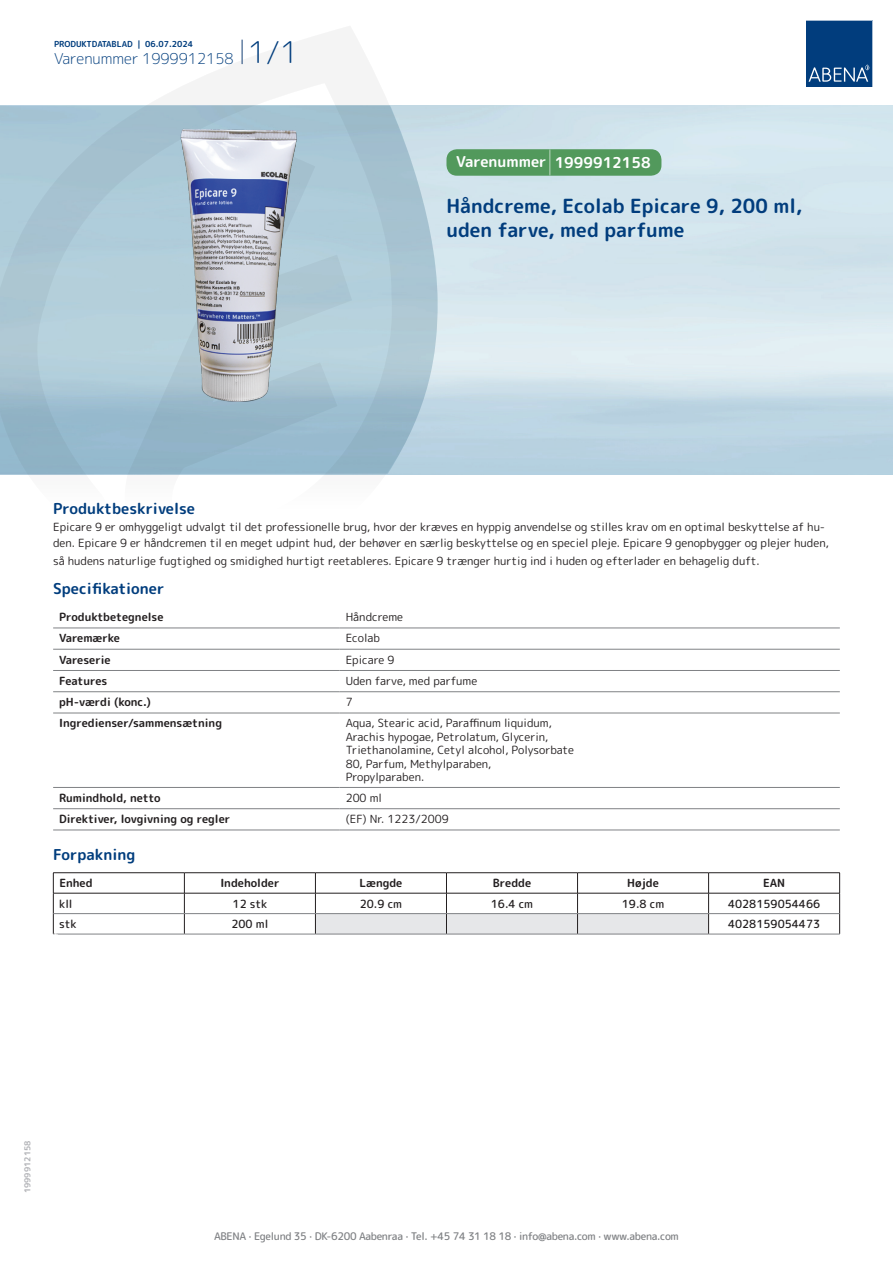
<style>
.page{position:relative;width:893px;height:1263px;background:#fff}
.page>*{position:absolute;margin:0;border:0;box-sizing:border-box;transform-origin:0 0}
.t1{font:700 19.5px/24px "Rounded Mplus 1 c";color:#013d7d}
.t2{font:700 15px "Rounded Mplus 1 c";color:#013d7d}
.t3{font:300 15px "Rounded Mplus 1 c";color:#013d7d}
.t4{font:700 15px "Rounded Mplus 1 c";color:#fff}
.t5{font:11.25px/13.5px "Rounded Mplus 1 c";color:#231f20}
.t6{font:700 11.25px "Rounded Mplus 1 c";color:#231f20}
.t7{font:500 11.25px "Rounded Mplus 1 c";color:#231f20}
.t8{font:500 10.5px "Rounded Mplus 1 c";letter-spacing:-.03em;color:#808285}
.t9{font:700 10.5px "Rounded Mplus 1 c";color:#fff}
.t10{font:700 8.25px "Rounded Mplus 1 c";color:#013d7d}
.t11{font:700 8.25px "Rounded Mplus 1 c";color:#b2b3b7}
.s1{font-size:30px}
.s2{font-size:25.5px}
</style>
<div class="page">
<svg style="left:0;top:26px;width:439px;height:449px"></svg>
<svg style="left:0;top:106px;width:438px;height:368px;background:#a7c5d4"></svg>
<svg style="left:242px;top:40px;width:1px;height:24px"></svg>
<svg style="left:806px;top:20px;width:67px;height:67px;background:#144b86"></svg>
<img style="left:178px;top:127px;width:122px;height:275px">
<hr style="left:53px;top:628px;width:287px;height:1px;background:#808285">
<hr style="left:340px;top:628px;width:500px;height:1px;background:#808285">
<hr style="left:53px;top:649px;width:287px;height:1px;background:#808285">
<hr style="left:340px;top:649px;width:500px;height:1px;background:#808285">
<hr style="left:53px;top:670px;width:287px;height:1px;background:#808285">
<hr style="left:340px;top:670px;width:500px;height:1px;background:#808285">
<hr style="left:53px;top:691px;width:287px;height:1px;background:#808285">
<hr style="left:340px;top:691px;width:500px;height:1px;background:#808285">
<hr style="left:53px;top:713px;width:287px;height:1px;background:#808285">
<hr style="left:340px;top:713px;width:500px;height:1px;background:#808285">
<hr style="left:53px;top:787px;width:287px;height:1px;background:#808285">
<hr style="left:340px;top:787px;width:500px;height:1px;background:#808285">
<hr style="left:53px;top:808px;width:287px;height:1px;background:#808285">
<hr style="left:340px;top:808px;width:500px;height:1px;background:#808285">
<hr style="left:53px;top:830px;width:287px;height:1px;background:#808285">
<hr style="left:340px;top:830px;width:500px;height:1px;background:#808285">
<hr style="left:53px;top:872px;width:131px;height:1px;background:#231f20">
<hr style="left:184px;top:872px;width:131px;height:1px;background:#231f20">
<hr style="left:315px;top:872px;width:131px;height:1px;background:#231f20">
<hr style="left:446px;top:872px;width:131px;height:1px;background:#231f20">
<hr style="left:577px;top:872px;width:132px;height:1px;background:#231f20">
<hr style="left:709px;top:872px;width:131px;height:1px;background:#231f20">
<hr style="left:53px;top:893px;width:131px;height:1px;background:#231f20">
<hr style="left:184px;top:893px;width:131px;height:1px;background:#231f20">
<hr style="left:709px;top:893px;width:131px;height:1px;background:#231f20">
<svg style="left:53px;top:873px;width:1px;height:61px"></svg>
<svg style="left:184px;top:873px;width:1px;height:61px"></svg>
<svg style="left:315px;top:873px;width:394px;height:61px"></svg>
<svg style="left:839px;top:873px;width:1px;height:61px"></svg>
<hr style="left:54px;top:913px;width:130px;height:1px;background:#808285">
<hr style="left:184px;top:913px;width:131px;height:1px;background:#808285">
<hr style="left:315px;top:913px;width:131px;height:1px;background:#808285">
<hr style="left:446px;top:913px;width:131px;height:1px;background:#808285">
<hr style="left:577px;top:913px;width:132px;height:1px;background:#808285">
<hr style="left:709px;top:913px;width:130px;height:1px;background:#808285">
<hr style="left:53px;top:934px;width:131px;height:1px;background:#808285">
<hr style="left:184px;top:934px;width:131px;height:1px;background:#808285">
<hr style="left:315px;top:934px;width:131px;height:1px;background:#808285">
<hr style="left:446px;top:934px;width:131px;height:1px;background:#808285">
<hr style="left:577px;top:934px;width:132px;height:1px;background:#808285">
<hr style="left:709px;top:934px;width:131px;height:1px;background:#808285">
<div style="left:446px;top:149px;width:215px;height:27px;background:#52995c;border-radius:10px"></div>
<p class="t10" style="left:54px;top:38px;width:141px">PRODUKTDATABLAD | 06.07.2024</p>
<h2 class="t3" style="left:54px;top:48px;width:246px">Varenummer 1999912158 <span class="s1">1/1</span></h2>
<h2 class="t4" style="left:456px;top:152px;width:196px">Varenummer <span class="s2">|</span> 1999912158</h2>
<h1 class="t1" style="left:446px;top:194px;width:357px">Håndcreme, Ecolab Epicare 9, 200 ml, uden farve, med parfume</h1>
<h2 class="t2" style="left:53px;top:498px;width:143px">Produktbeskrivelse</h2>
<p class="t5" style="left:53px;top:518px;width:777px;line-height:16.5px">Epicare 9 er omhyggeligt udvalgt til det professionelle brug, hvor der kræves en hyppig anvendelse og stilles krav om en optimal beskyttelse af hu&shy;den. Epicare 9 er håndcremen til en meget udpint hud, der behøver en særlig beskyttelse og en speciel pleje. Epicare 9 genopbygger og plejer huden,</p>
<p class="t5" style="left:53px;top:554px;width:708px">så hudens naturlige fugtighed og smidighed hurtigt reetableres. Epicare 9 trænger hurtig ind i huden og efterlader en behagelig duft.</p>
<h2 class="t2" style="left:53px;top:578px;width:113px">Specifikationer</h2>
<p class="t6" style="left:59px;top:609px;width:106px">Produktbetegnelse</p>
<p class="t5" style="left:346px;top:610px;width:59px">Håndcreme</p>
<p class="t6" style="left:59px;top:630px;width:62px">Varemærke</p>
<p class="t5" style="left:346px;top:631px;width:36px">Ecolab</p>
<p class="t6" style="left:59px;top:651px;width:53px">Vareserie</p>
<p class="t5" style="left:346px;top:653px;width:50px">Epicare 9</p>
<p class="t6" style="left:59px;top:673px;width:50px">Features</p>
<p class="t5" style="left:346px;top:674px;width:133px">Uden farve, med parfume</p>
<p class="t6" style="left:59px;top:694px;width:93px">pH-værdi (konc.)</p>
<p class="t5" style="left:346px;top:695px;width:8px">7</p>
<p class="t6" style="left:59px;top:715px;width:164px">Ingredienser/sammensætning</p>
<p class="t5" style="left:346px;top:717px;width:230px">Aqua, Stearic acid, Paraffinum liquidum, Arachis hypogae, Petrolatum, Glycerin, Triethanolamine, Cetyl alcohol, Polysorbate 80, Parfum, Methylparaben,<br>Propylparaben.</p>
<p class="t6" style="left:59px;top:790px;width:103px">Rumindhold, netto</p>
<p class="t5" style="left:346px;top:791px;width:38px">200 ml</p>
<p class="t6" style="left:59px;top:811px;width:173px">Direktiver, lovgivning og regler</p>
<p class="t5" style="left:346px;top:812px;width:104px">(EF) Nr. 1223/2009</p>
<h2 class="t2" style="left:53px;top:844px;width:84px">Forpakning</h2>
<p class="t6" style="left:59px;top:875px;width:35px">Enhed</p>
<p class="t6" style="left:220px;top:875px;width:61px">Indeholder</p>
<p class="t6" style="left:359px;top:875px;width:44px">Længde</p>
<p class="t6" style="left:493px;top:875px;width:40px">Bredde</p>
<p class="t6" style="left:627px;top:875px;width:33px">Højde</p>
<p class="t6" style="left:763px;top:875px;width:24px">EAN</p>
<p class="t7" style="left:59px;top:895px;width:15px">kll</p>
<p class="t7" style="left:233px;top:895px;width:36px">12 stk</p>
<p class="t7" style="left:360px;top:895px;width:44px">20.9 cm</p>
<p class="t7" style="left:491px;top:895px;width:44px">16.4 cm</p>
<p class="t7" style="left:622px;top:895px;width:44px">19.8 cm</p>
<p class="t7" style="left:728px;top:895px;width:94px">4028159054466</p>
<p class="t7" style="left:59px;top:916px;width:19px">stk</p>
<p class="t7" style="left:231px;top:916px;width:38px">200 ml</p>
<p class="t7" style="left:728px;top:916px;width:94px">4028159054473</p>
<p class="t9" style="left:53px;top:929px;width:7px">*</p>
<p class="t11" style="left:22px;top:1193px;width:54px;rotate:-90deg">1999912158</p>
<p class="t8" style="left:214px;top:1229px;width:466px">ABENA · Egelund 35 · DK-6200 Aabenraa · Tel. +45 74 31 18 18 · info@abena.com · www.abena.com</p>
</div>
